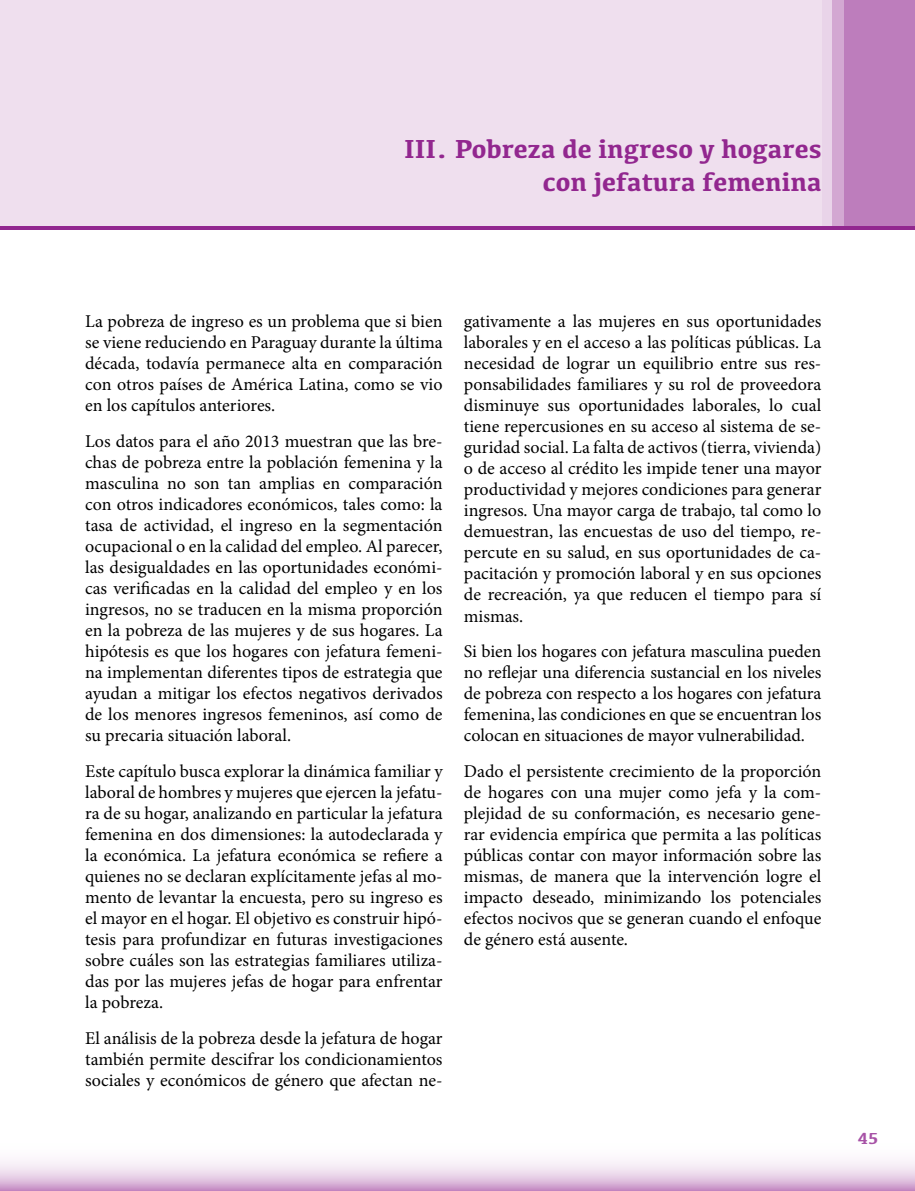
<style>
.page{position:relative;width:915px;height:1191px;background:#fff}
.page>*{position:absolute;margin:0;border:0;box-sizing:border-box;transform-origin:0 0}
.t1{font:700 27px/32.4px "Kefa";color:#92278f;text-align:right}
.t2{font:18px/21px "Minion Pro";color:#000;text-align:justify}
.t3{font:700 16.5px "Kefa";color:#a752a6}
</style>
<div class="page">
<svg style="left:0;top:1160px;width:914px;height:31px"></svg>
<div style="left:1px;top:0;width:913px;height:228px;background:#efdfee"></div>
<div style="left:821px;top:0;width:93px;height:228px;background:#e9d4e9"></div>
<div style="left:832px;top:0;width:82px;height:228px;background:#d3a8d2"></div>
<div style="left:844px;top:0;width:70px;height:228px;background:#bd7dbc"></div>
<hr style="left:0;top:227px;width:914px;height:3px;background:#92278f">
<h1 class="t1" style="left:404px;top:132px;width:419px">III. Pobreza de ingreso y hogares con jefatura femenina</h1>
<p class="t2" style="left:85px;top:311px;width:359px">La pobreza de ingreso es un problema que si bien se viene reduciendo en Paraguay durante la última década, todavía permanece alta en comparación con otros países de América Latina, como se vio en los capítulos anteriores.</p>
<p class="t2" style="left:85px;top:431px;width:359px">Los datos para el año 2013 muestran que las bre&shy;chas de pobreza entre la población femenina y la masculina no son tan amplias en comparación con otros indicadores económicos, tales como: la tasa de actividad, el ingreso en la segmentación ocupacional o en la calidad del empleo. Al parecer, las desigualdades en las oportunidades económi&shy;cas verificadas en la calidad del empleo y en los ingresos, no se traducen en la misma proporción en la pobreza de las mujeres y de sus hogares. La hipótesis es que los hogares con jefatura femeni&shy;na implementan diferentes tipos de estrategia que ayudan a mitigar los efectos negativos derivados de los menores ingresos femeninos, así como de su precaria situación laboral.</p>
<p class="t2" style="left:85px;top:761px;width:359px">Este capítulo busca explorar la dinámica familiar y laboral de hombres y mujeres que ejercen la jefatu&shy;ra de su hogar, analizando en particular la jefatura femenina en dos dimensiones: la autodeclarada y la económica. La jefatura económica se refiere a quienes no se declaran explícitamente jefas al mo&shy;mento de levantar la encuesta, pero su ingreso es el mayor en el hogar. El objetivo es construir hipó&shy;tesis para profundizar en futuras investigaciones sobre cuáles son las estrategias familiares utiliza&shy;das por las mujeres jefas de hogar para enfrentar la pobreza.</p>
<p class="t2" style="left:85px;top:1028px;width:359px">El análisis de la pobreza desde la jefatura de hogar también permite descifrar los condicionamientos sociales y económicos de género que afectan ne-</p>
<p class="t2" style="left:463px;top:311px;width:359px">gativamente a las mujeres en sus oportunidades laborales y en el acceso a las políticas públicas. La necesidad de lograr un equilibrio entre sus res&shy;ponsabilidades familiares y su rol de proveedora disminuye sus oportunidades laborales, lo cual tiene repercusiones en su acceso al sistema de se&shy;guridad social. La falta de activos (tierra, vivienda) o de acceso al crédito les impide tener una mayor productividad y mejores condiciones para generar ingresos. Una mayor carga de trabajo, tal como lo demuestran, las encuestas de uso del tiempo, re&shy;percute en su salud, en sus oportunidades de ca&shy;pacitación y promoción laboral y en sus opciones de recreación, ya que reducen el tiempo para sí mismas.</p>
<p class="t2" style="left:463px;top:641px;width:359px">Si bien los hogares con jefatura masculina pueden no reflejar una diferencia sustancial en los niveles de pobreza con respecto a los hogares con jefatura femenina, las condiciones en que se encuentran los colocan en situaciones de mayor vulnerabilidad.</p>
<p class="t2" style="left:463px;top:761px;width:359px">Dado el persistente crecimiento de la proporción de hogares con una mujer como jefa y la com&shy;plejidad de su conformación, es necesario gene&shy;rar evidencia empírica que permita a las políticas públicas contar con mayor información sobre las mismas, de manera que la intervención logre el impacto deseado, minimizando los potenciales efectos nocivos que se generan cuando el enfoque de género está ausente.</p>
<p class="t3" style="left:857px;top:1127px;width:22px">45</p>
</div>
